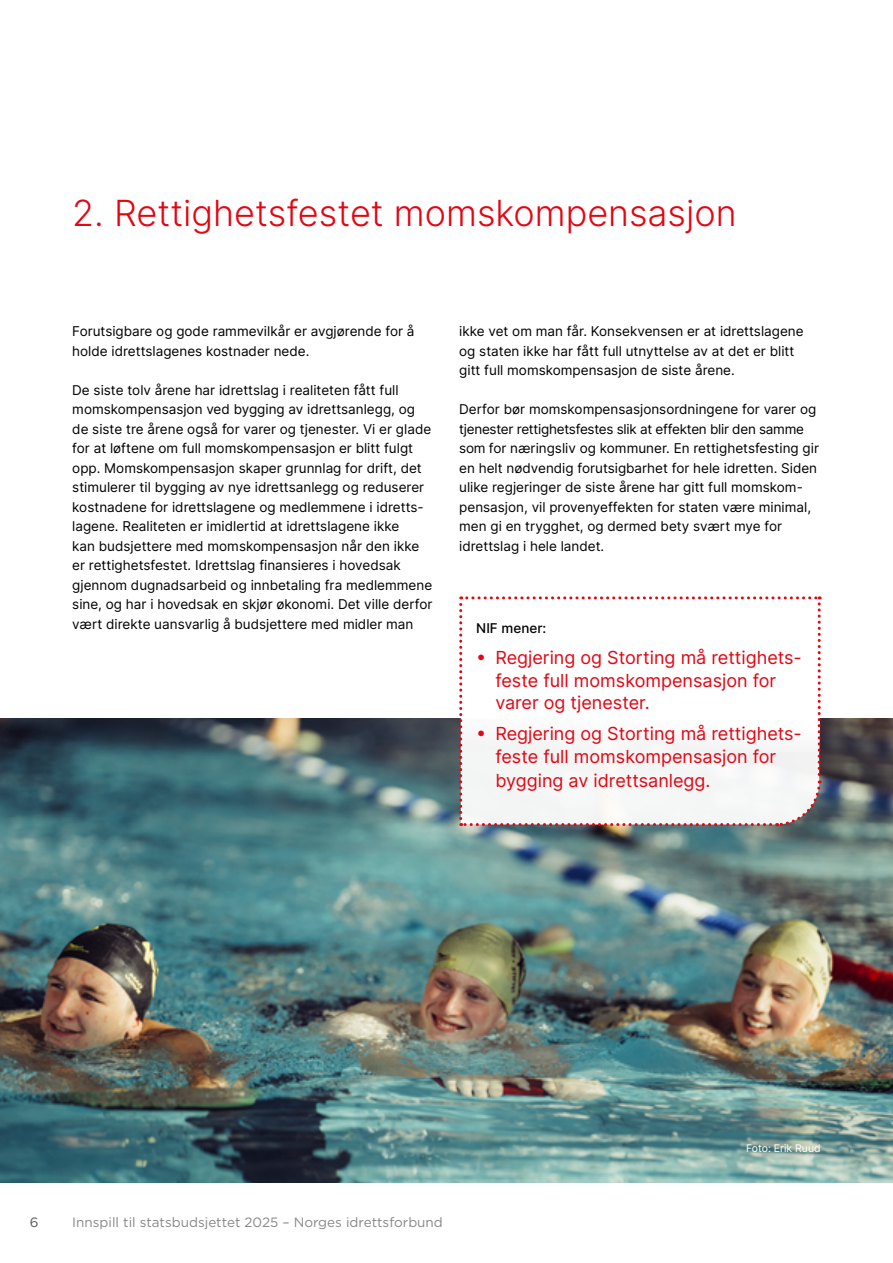
<style>
.page{position:relative;width:893px;height:1263px;background:#fff}
.page>*{position:absolute;margin:0;border:0;box-sizing:border-box;transform-origin:0 0}
.t1{font:300 36px "Inter";color:#e30613}
.t2{font:18px/22.5px "Inter";color:#e30613}
.t3{font:13.5px/19.5px "Inter";color:#000}
.t4{font:13.5px "Gotham";color:#878787}
.t5{font:500 13.5px "Inter";color:#000}
.t6{font:13.5px "Gotham";color:#575756}
.t7{font:10.5px "Inter";color:#fff}
</style>
<div class="page">
<img style="left:0;top:719px;width:893px;height:463px">
<svg style="left:459px;top:596px;width:363px;height:232px"></svg>
<h1 class="t1" style="left:72px;top:187px;width:666px">2. Rettighetsfestet momskompensasjon</h1>
<p class="t3" style="left:72px;top:321px;width:344px">Forutsigbare og gode rammevilkår er avgjørende for å holde idrettslagenes kostnader nede.</p>
<p class="t3" style="left:72px;top:380px;width:362px">De siste tolv årene har idrettslag i realiteten fått full momskompensasjon ved bygging av idrettsanlegg, og de siste tre årene også for varer og tjenester. Vi er glade for at løftene om full momskompensasjon er blitt fulgt opp. Momskompensasjon skaper grunnlag for drift, det stimulerer til bygging av nye idrettsanlegg og reduserer kostnadene for idrettslagene og medlemmene i idretts&shy;lagene. Realiteten er imidlertid at idrettslagene ikke<br>kan budsjettere med momskompensasjon når den ikke er rettighetsfestet. Idrettslag finansieres i hovedsak gjennom dugnadsarbeid og innbetaling fra medlemmene sine, og har i hovedsak en skjør økonomi. Det ville derfor vært direkte uansvarlig å budsjettere med midler man</p>
<p class="t3" style="left:459px;top:321px;width:346px">ikke vet om man får. Konsekvensen er at idrettslagene og staten ikke har fått full utnyttelse av at det er blitt gitt full momskompensasjon de siste årene.</p>
<p class="t3" style="left:459px;top:399px;width:361px">Derfor bør momskompensasjonsordningene for varer og tjenester rettighetsfestes slik at effekten blir den samme som for næringsliv og kommuner. En rettighetsfesting gir en helt nødvendig forutsigbarhet for hele idretten. Siden ulike regjeringer de siste årene har gitt full momskom&shy;pensasjon, vil provenyeffekten for staten være minimal, men gi en trygghet, og dermed bety svært mye for idrettslag i hele landet.</p>
<p class="t5" style="left:476px;top:618px;width:72px">NIF mener:</p>
<h2 class="t2" style="left:495px;top:646px;width:308px;text-indent:-19px">• Regjering og Storting må rettighets&shy;feste full momskompensasjon for varer og tjenester.</h2>
<h2 class="t2" style="left:495px;top:721px;width:308px;line-height:23.2px;text-indent:-19px">• Regjering og Storting må rettighets&shy;feste full momskompensasjon for bygging av idrettsanlegg.</h2>
<p class="t6" style="left:30px;top:1213px;width:10px">6</p>
<p class="t4" style="left:72px;top:1213px;width:372px">Innspill til statsbudsjettet 2025 – Norges idrettsforbund</p>
<p class="t7" style="left:746px;top:1141px;width:76px">Foto: Erik Ruud</p>
</div>
